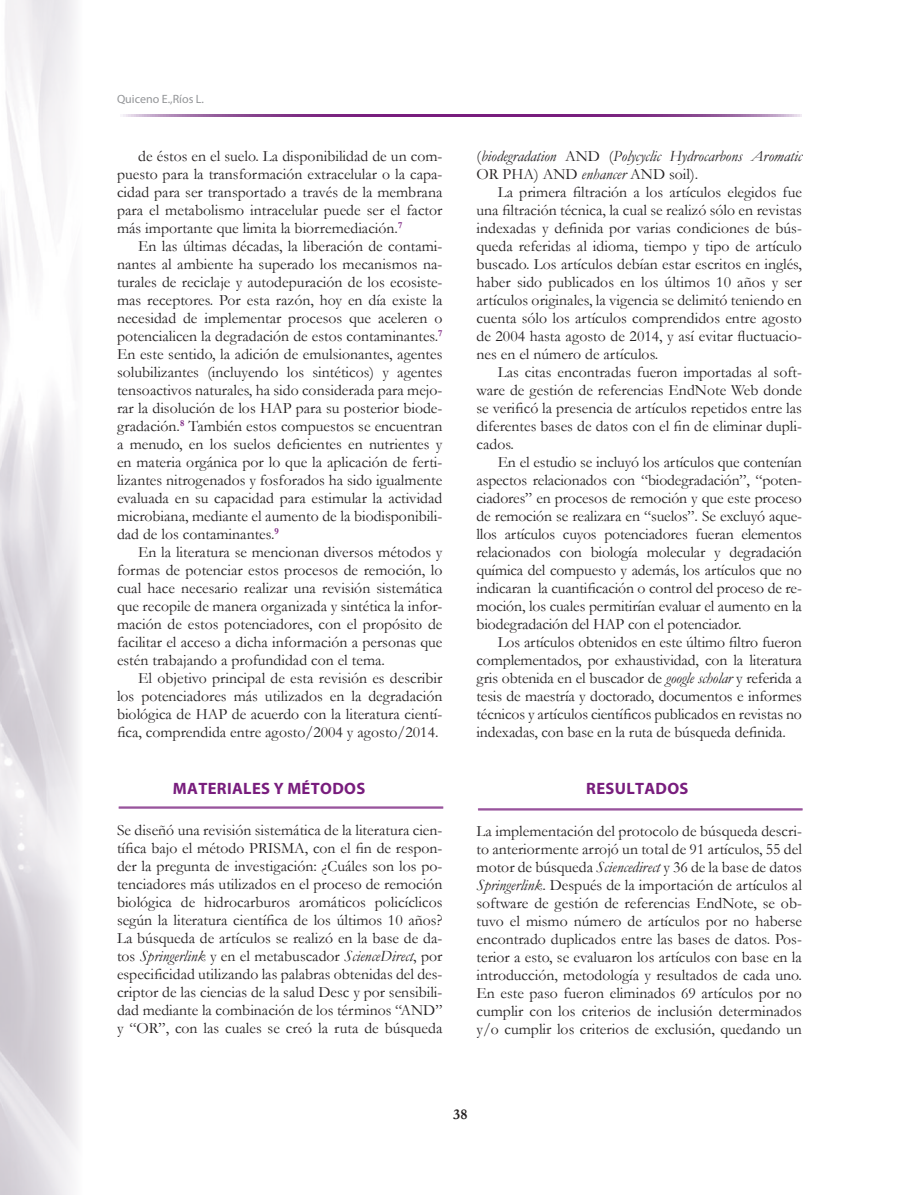
<style>
.page{position:relative;width:919px;height:1195px;background:#fff}
.page>*{position:absolute;margin:0;border:0;box-sizing:border-box;transform-origin:0 0}
.t1{font:700 16.5px "Myriad Pro";letter-spacing:.02em;color:#781d7d}
.t2{font:15.75px/18px "Garamond";color:#231f20;text-align:justify}
.t3{font:italic 15.75px/18px "Garamond";color:#231f20}
.t4{font:700 15px "Garamond";color:#231f20}
.t5{font:12px "Myriad Pro";color:#939598}
.s1{font-style:italic}
.s2{font-style:normal}
</style>
<div class="page">
<svg style="left:123px;top:114px;width:678px;height:2px"></svg>
<hr style="left:478px;top:808px;width:324px;height:1px;background:#781d7d">
<hr style="left:478px;top:810px;width:324px;height:1px;background:#781d7d">
<hr style="left:119px;top:807px;width:324px;height:1px;background:#781d7d">
<hr style="left:119px;top:808px;width:324px;height:1px;background:#781d7d">
<p class="t5" style="left:117px;top:92px;width:89px">Quiceno E.,Ríos L.</p>
<p class="t2" style="left:117px;top:147px;width:327px;text-indent:21px">de éstos en el suelo. La disponibilidad de un com&shy;puesto para la transformación extracelular o la capa&shy;cidad para ser transportado a través de la membrana para el metabolismo intracelular puede ser el factor más importante que limita la biorremediación.<sup>7</sup></p>
<p class="t2" style="left:117px;top:237px;width:327px;text-indent:21px">En las últimas décadas, la liberación de contami&shy;nantes al ambiente ha superado los mecanismos na&shy;turales de reciclaje y autodepuración de los ecosiste&shy;mas receptores. Por esta razón, hoy en día existe la necesidad de implementar procesos que aceleren o potencialicen la degradación de estos contaminantes.<sup>7<br></sup>En este sentido, la adición de emulsionantes, agentes solubilizantes (incluyendo los sintéticos) y agentes tensoactivos naturales, ha sido considerada para mejo&shy;rar la disolución de los HAP para su posterior biode&shy;gradación.<sup>8</sup> También estos compuestos se encuentran a menudo, en los suelos deficientes en nutrientes y en materia orgánica por lo que la aplicación de ferti&shy;lizantes nitrogenados y fosforados ha sido igualmente evaluada en su capacidad para estimular la actividad microbiana, mediante el aumento de la biodisponibili&shy;dad de los contaminantes.<sup>9</sup></p>
<p class="t2" style="left:117px;top:543px;width:327px;text-indent:21px">En la literatura se mencionan diversos métodos y formas de potenciar estos procesos de remoción, lo cual hace necesario realizar una revisión sistemática que recopile de manera organizada y sintética la infor&shy;mación de estos potenciadores, con el propósito de facilitar el acceso a dicha información a personas que estén trabajando a profundidad con el tema.</p>
<p class="t2" style="left:117px;top:669px;width:327px;text-indent:21px">El objetivo principal de esta revisión es describir los potenciadores más utilizados en la degradación biológica de HAP de acuerdo con la literatura cientí&shy;fica, comprendida entre agosto/2004 y agosto/2014.</p>
<p class="t1" style="left:173px;top:778px;width:194px">MATERIALES Y MÉTODOS</p>
<p class="t2" style="left:117px;top:820px;width:327px">Se diseñó una revisión sistemática de la literatura cien&shy;tífica bajo el método PRISMA, con el fin de respon&shy;der la pregunta de investigación: ¿Cuáles son los po&shy;tenciadores más utilizados en el proceso de remoción biológica de hidrocarburos aromáticos policíclicos según la literatura científica de los últimos 10 años?<br>La búsqueda de artículos se realizó en la base de da&shy;tos <span class="s1">Springerlink</span> y en el metabuscador <span class="s1">ScienceDirect</span>, por especificidad utilizando las palabras obtenidas del des&shy;criptor de las ciencias de la salud Desc y por sensibili&shy;dad mediante la combinación de los términos “AND” y “OR”, con las cuales se creó la ruta de búsqueda</p>
<p class="t3" style="left:476px;top:147px;width:327px"><span class="s2">(</span>biodegradation <span class="s2">AND (</span>Polycyclic Hydrocarbons Aromatic<br><span class="s2">OR PHA) AND</span> enhancer <span class="s2">AND soil).</span></p>
<p class="t2" style="left:476px;top:183px;width:327px;text-indent:21px">La primera filtración a los artículos elegidos fue una filtración técnica, la cual se realizó sólo en revistas indexadas y definida por varias condiciones de bús&shy;queda referidas al idioma, tiempo y tipo de artículo buscado. Los artículos debían estar escritos en inglés, haber sido publicados en los últimos 10 años y ser artículos originales, la vigencia se delimitó teniendo en cuenta sólo los artículos comprendidos entre agosto de 2004 hasta agosto de 2014, y así evitar fluctuacio&shy;nes en el número de artículos.</p>
<p class="t2" style="left:476px;top:363px;width:327px;text-indent:21px">Las citas encontradas fueron importadas al soft&shy;ware de gestión de referencias EndNote Web donde se verificó la presencia de artículos repetidos entre las diferentes bases de datos con el fin de eliminar dupli&shy;cados.</p>
<p class="t2" style="left:476px;top:453px;width:327px;text-indent:21px">En el estudio se incluyó los artículos que contenían aspectos relacionados con “biodegradación”, “poten&shy;ciadores” en procesos de remoción y que este proceso de remoción se realizara en “suelos”. Se excluyó aque&shy;llos artículos cuyos potenciadores fueran elementos relacionados con biología molecular y degradación química del compuesto y además, los artículos que no indicaran la cuantificación o control del proceso de re&shy;moción, los cuales permitirían evaluar el aumento en la biodegradación del HAP con el potenciador.</p>
<p class="t2" style="left:476px;top:633px;width:327px;text-indent:21px">Los artículos obtenidos en este último filtro fueron complementados, por exhaustividad, con la literatura gris obtenida en el buscador de <span class="s1">google scholar</span> y referida a tesis de maestría y doctorado, documentos e informes técnicos y artículos científicos publicados en revistas no indexadas, con base en la ruta de búsqueda definida.</p>
<p class="t1" style="left:586px;top:778px;width:104px">RESULTADOS</p>
<p class="t2" style="left:476px;top:822px;width:327px">La implementación del protocolo de búsqueda descri&shy;to anteriormente arrojó un total de 91 artículos, 55 del motor de búsqueda <span class="s1">Sciencedirect</span> y 36 de la base de datos <span class="s1">Springerlink</span>. Después de la importación de artículos al software de gestión de referencias EndNote, se ob&shy;tuvo el mismo número de artículos por no haberse encontrado duplicados entre las bases de datos. Pos&shy;terior a esto, se evaluaron los artículos con base en la introducción, metodología y resultados de cada uno.<br>En este paso fueron eliminados 69 artículos por no cumplir con los criterios de inclusión determinados y/o cumplir los criterios de exclusión, quedando un</p>
<p class="t4" style="left:453px;top:1104px;width:16px">38</p>
</div>
